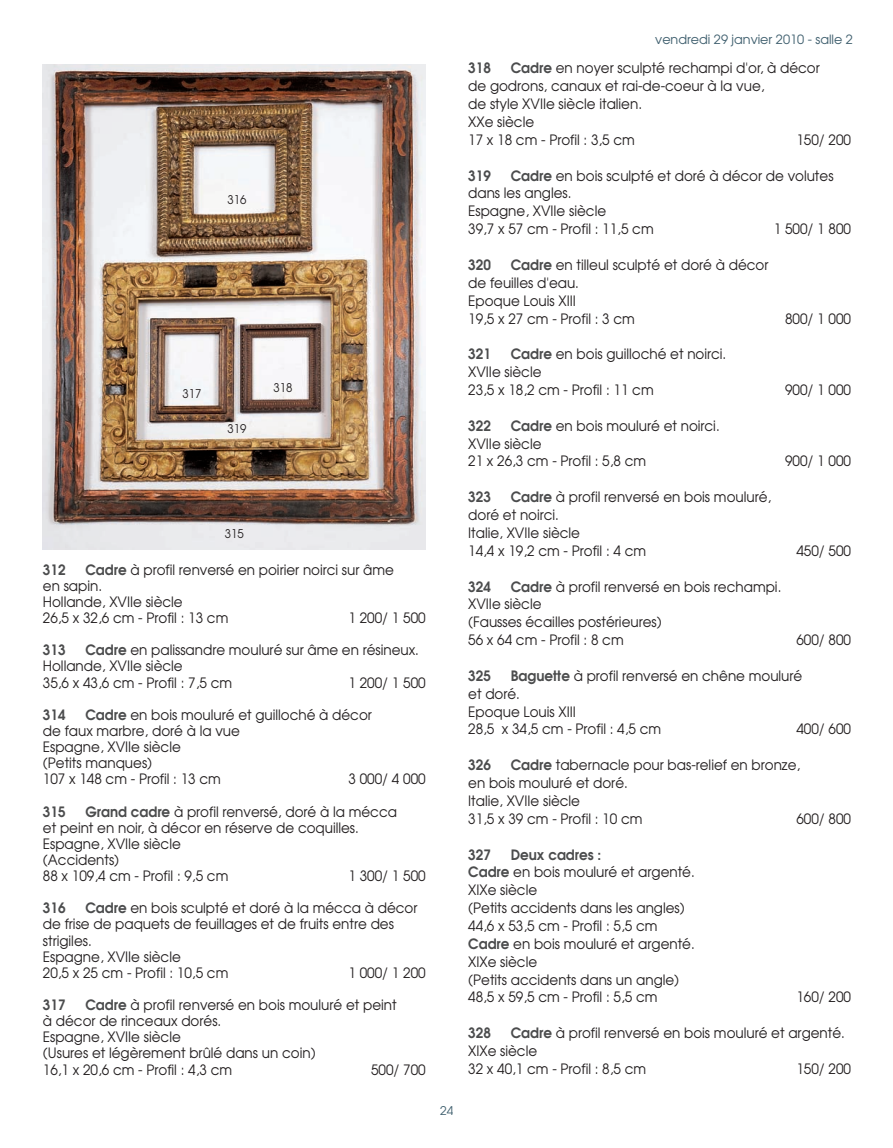
<style>
.page{position:relative;width:893px;height:1148px;background:#fff}
.page>*{position:absolute;margin:0;border:0;box-sizing:border-box;transform-origin:0 0}
.t1{font:14.25px/17.9px "Avant Garde";color:#231f20;scale:.95 1}
.t2{font:600 14.25px "Avant Garde";color:#4b4c4d;scale:.95 1}
.t3{font:12.75px "Avant Garde";color:#3f5f6e}
.t4{font:12px "Avant Garde";color:#231f20;scale:.95 1}
.t5{font:12px "Avant Garde";color:#3f5f6e}
.s1{font-weight:600;color:#4b4c4d}
</style>
<div class="page">
<img style="left:42px;top:64px;width:384px;height:486px">
<p class="t4" style="left:227px;top:193px;width:21px">316</p>
<p class="t4" style="left:182px;top:386px;width:21px">317</p>
<p class="t4" style="left:227px;top:422px;width:21px">319</p>
<p class="t4" style="left:273px;top:381px;width:21px">318</p>
<p class="t4" style="left:225px;top:527px;width:21px">315</p>
<p class="t1" style="left:43px;top:561px;width:371px;line-height:16px;text-indent:43px"><span class="s1">Cadre</span> à profil renversé en poirier noirci sur âme en sapin.<br>Hollande, XVIIe siècle<br>26,5 x 32,6 cm - Profil : 13 cm</p>
<p class="t2" style="left:43px;top:561px;width:25px">312</p>
<p class="t1" style="left:348px;top:609px;width:83px">1 200/ 1 500</p>
<p class="t1" style="left:43px;top:642px;width:397px;line-height:16px;text-indent:43px"><span class="s1">Cadre</span> en palissandre mouluré sur âme en résineux.<br>Hollande, XVIIe siècle<br>35,6 x 43,6 cm - Profil : 7,5 cm</p>
<p class="t2" style="left:43px;top:642px;width:25px">313</p>
<p class="t1" style="left:348px;top:673px;width:83px">1 200/ 1 500</p>
<p class="t1" style="left:43px;top:706px;width:348px;line-height:16px;text-indent:43px"><span class="s1">Cadre</span> en bois mouluré et guilloché à décor de faux marbre, doré à la vue<br>Espagne, XVIIe siècle<br>(Petits manques)<br>107 x 148 cm - Profil : 13 cm</p>
<p class="t2" style="left:43px;top:706px;width:25px">314</p>
<p class="t1" style="left:348px;top:770px;width:83px">3 000/ 4 000</p>
<p class="t1" style="left:43px;top:803px;width:374px;line-height:16px;text-indent:43px"><span class="s1">Grand cadre</span> à profil renversé, doré à la mécca et peint en noir, à décor en réserve de coquilles.<br>Espagne, XVIIe siècle<br>(Accidents)<br>88 x 109,4 cm - Profil : 9,5 cm</p>
<p class="t2" style="left:43px;top:803px;width:25px">315</p>
<p class="t1" style="left:348px;top:867px;width:83px">1 300/ 1 500</p>
<p class="t1" style="left:43px;top:900px;width:396px;line-height:16px;text-indent:43px"><span class="s1">Cadre</span> en bois sculpté et doré à la mécca à décor de frise de paquets de feuillages et de fruits entre des strigiles.<br>Espagne, XVIIe siècle<br>20,5 x 25 cm - Profil : 10,5 cm</p>
<p class="t2" style="left:43px;top:900px;width:25px">316</p>
<p class="t1" style="left:348px;top:964px;width:83px">1 000/ 1 200</p>
<p class="t1" style="left:43px;top:997px;width:374px;line-height:16px;text-indent:43px"><span class="s1">Cadre</span> à profil renversé en bois mouluré et peint à décor de rinceaux dorés.<br>Espagne, XVIIe siècle<br>(Usures et légèrement brûlé dans un coin)<br>16,1 x 20,6 cm - Profil : 4,3 cm</p>
<p class="t2" style="left:43px;top:996px;width:25px">317</p>
<p class="t1" style="left:371px;top:1060px;width:59px">500/ 700</p>
<p class="t5" style="left:440px;top:1104px;width:15px">24</p>
<p class="t3" style="left:655px;top:32px;width:199px">vendredi 29 janvier 2010 - salle 2</p>
<p class="t1" style="left:468px;top:60px;width:372px;text-indent:43px"><span class="s1">Cadre</span> en noyer sculpté rechampi d'or, à décor de godrons, canaux et rai-de-coeur à la vue,<br>de style XVIIe siècle italien.<br>XXe siècle<br>17 x 18 cm - Profil : 3,5 cm</p>
<p class="t2" style="left:468px;top:60px;width:25px">318</p>
<p class="t1" style="left:796px;top:131px;width:59px">150/ 200</p>
<p class="t1" style="left:468px;top:167px;width:386px;text-indent:43px"><span class="s1">Cadre</span> en bois sculpté et doré à décor de volutes dans les angles.<br>Espagne, XVIIe siècle<br>39,7 x 57 cm - Profil : 11,5 cm</p>
<p class="t2" style="left:468px;top:167px;width:25px">319</p>
<p class="t1" style="left:774px;top:220px;width:83px">1 500/ 1 800</p>
<p class="t1" style="left:468px;top:256px;width:318px;text-indent:43px"><span class="s1">Cadre</span> en tilleul sculpté et doré à décor de feuilles d'eau.<br>Epoque Louis XIII<br>19,5 x 27 cm - Profil : 3 cm</p>
<p class="t2" style="left:468px;top:257px;width:25px">320</p>
<p class="t1" style="left:468px;top:345px;width:273px;text-indent:43px"><span class="s1">Cadre</span> en bois guilloché et noirci.<br>XVIIe siècle<br>23,5 x 18,2 cm - Profil : 11 cm</p>
<p class="t2" style="left:468px;top:346px;width:25px">321</p>
<p class="t1" style="left:468px;top:417px;width:266px;text-indent:43px"><span class="s1">Cadre</span> en bois mouluré et noirci.<br>XVIIe siècle<br>21 x 26,3 cm - Profil : 5,8 cm</p>
<p class="t2" style="left:468px;top:417px;width:25px">322</p>
<p class="t1" style="left:468px;top:488px;width:320px;text-indent:43px"><span class="s1">Cadre</span> à profil renversé en bois mouluré, doré et noirci.<br>Italie, XVIIe siècle<br>14,4 x 19,2 cm - Profil : 4 cm</p>
<p class="t2" style="left:468px;top:489px;width:25px">323</p>
<p class="t1" style="left:785px;top:310px;width:71px">800/ 1 000</p>
<p class="t1" style="left:785px;top:381px;width:71px">900/ 1 000</p>
<p class="t1" style="left:785px;top:452px;width:71px">900/ 1 000</p>
<p class="t1" style="left:796px;top:542px;width:59px">450/ 500</p>
<p class="t1" style="left:468px;top:577px;width:331px;text-indent:43px"><span class="s1">Cadre</span> à profil renversé en bois rechampi.<br>XVIIe siècle<br>(Fausses écailles postérieures)<br>56 x 64 cm - Profil : 8 cm</p>
<p class="t2" style="left:468px;top:578px;width:25px">324</p>
<p class="t1" style="left:796px;top:631px;width:59px">600/ 800</p>
<p class="t1" style="left:468px;top:667px;width:353px;text-indent:43px"><span class="s1">Baguette</span> à profil renversé en chêne mouluré et doré.<br>Epoque Louis XIII<br>28,5 x 34,5 cm - Profil : 4,5 cm</p>
<p class="t2" style="left:468px;top:667px;width:25px">325</p>
<p class="t1" style="left:796px;top:720px;width:59px">400/ 600</p>
<p class="t2" style="left:468px;top:757px;width:25px">326</p>
<p class="t1" style="left:468px;top:756px;width:351px;text-indent:43px"><span class="s1">Cadre</span> tabernacle pour bas-relief en bronze, en bois mouluré et doré.<br>Italie, XVIIe siècle<br>31,5 x 39 cm - Profil : 10 cm</p>
<p class="t1" style="left:796px;top:810px;width:59px">600/ 800</p>
<p class="t2" style="left:468px;top:846px;width:25px">327</p>
<p class="t1" style="left:468px;top:845px;width:240px;text-indent:43px"><span class="s1">Deux cadres :<br>Cadre</span> en bois mouluré et argenté.<br>XIXe siècle<br>(Petits accidents dans les angles)<br>44,6 x 53,5 cm - Profil : 5,5 cm<br><span class="s1">Cadre</span> en bois mouluré et argenté.<br>XIXe siècle<br>(Petits accidents dans un angle)<br>48,5 x 59,5 cm - Profil : 5,5 cm</p>
<p class="t1" style="left:796px;top:988px;width:59px">160/ 200</p>
<p class="t1" style="left:468px;top:1024px;width:398px;text-indent:43px"><span class="s1">Cadre</span> à profil renversé en bois mouluré et argenté.<br>XIXe siècle<br>32 x 40,1 cm - Profil : 8,5 cm</p>
<p class="t2" style="left:468px;top:1024px;width:25px">328</p>
<p class="t1" style="left:796px;top:1060px;width:59px">150/ 200</p>
</div>
